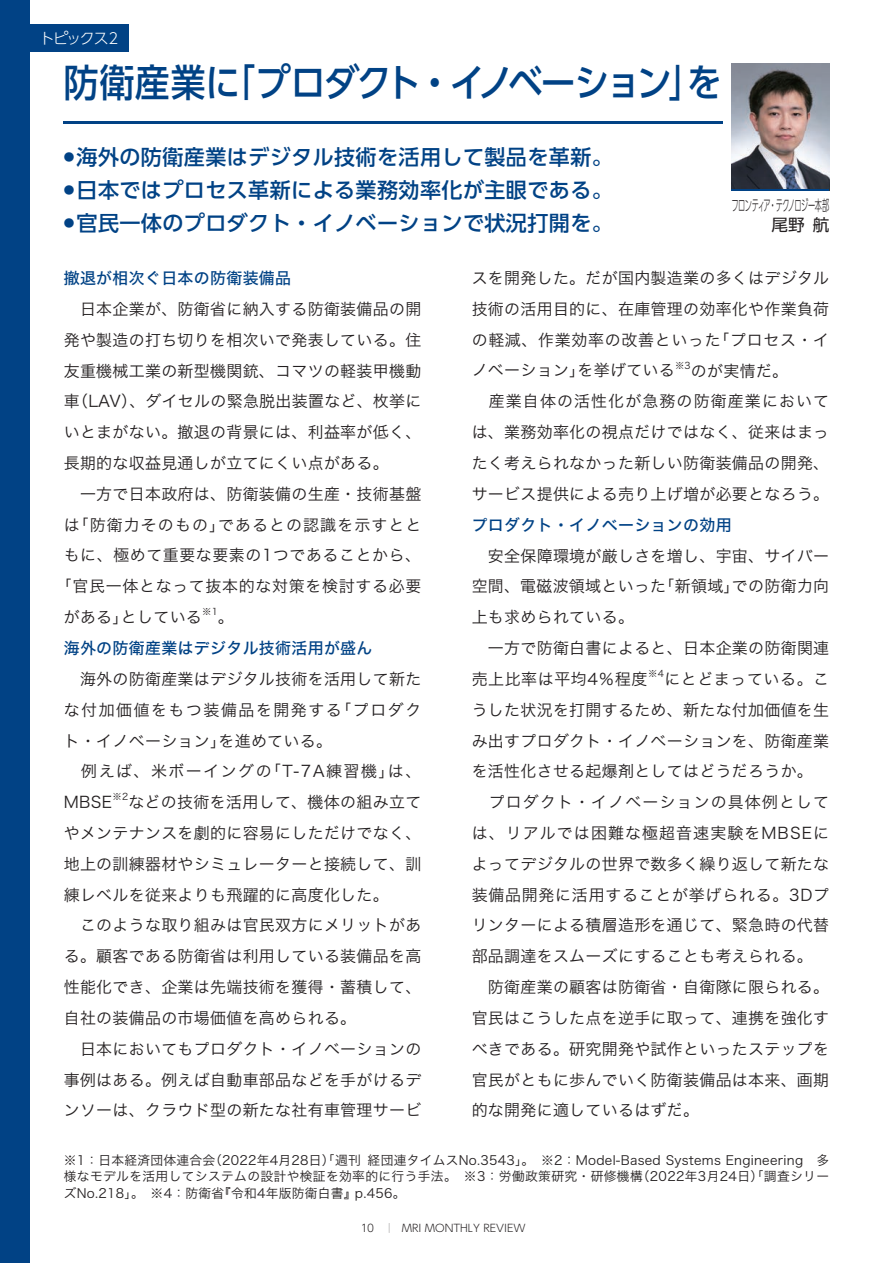
<style>
.page{position:relative;width:893px;height:1263px;background:#fff}
.page>*{position:absolute;margin:0;border:0;box-sizing:border-box;transform-origin:0 0}
.t1{font:500 38.25px "UD Shin Go Pro";letter-spacing:-.05em;color:#014285;scale:.91 1}
.t2{font:500 21px "UD Shin Go Pro";letter-spacing:.02em;color:#014285}
.t3{font:16.5px "UD Shin Go Pro";color:#231f20}
.t4{font:15.9px/30.8px "Hira Kaku Std W3";letter-spacing:.02em;color:#231f20}
.t5{font:15.9px "Hira Kaku Std W5";letter-spacing:.02em;color:#014285}
.t6{font:15.9px "Hira Kaku Std W3";letter-spacing:.07em;color:#231f20}
.t7{font:15.9px "Hira Kaku Std W3";letter-spacing:.045em;color:#231f20}
.t8{font:300 15px "UD Shin Go Pro";letter-spacing:-.065em;color:#231f20;scale:.48 1}
.t9{font:300 15px "UD Shin Go Pro";letter-spacing:-.08em;color:#fff}
.t10{font:12.75px/16.5px "Hira Kaku Std W3";letter-spacing:.03em;color:#231f20;text-align:justify}
.t11{font:300 10.5px "UD Shin Go Pro";color:#231f20}
.t12{font:9.3px "Hira Kaku Std W3";color:#231f20}
.s1{font-family:"Axis Std";font-weight:200}
</style>
<div class="page">
<hr style="left:64px;top:121px;width:659px;height:2px;background:#014285">
<div style="left:0;top:0;width:30px;height:1263px;background:#014285"></div>
<img style="left:731px;top:64px;width:98px;height:125px">
<div style="left:0;top:24px;width:128px;height:28px;background:#014285"></div>
<hr style="left:731px;top:189px;width:98px;height:1px;background:#014285">
<p class="t9" style="left:40px;top:26px;width:80px">トピックス2</p>
<h1 class="t1" style="left:64px;top:52px;width:725px">防衛産業に「プロダクト・イノベーション」を</h1>
<h2 class="t2" style="left:64px;top:140px;width:551px"><sup>●</sup> 海外の防衛産業はデジタル技術を活用して製品を革新。</h2>
<h2 class="t2" style="left:64px;top:173px;width:551px"><sup>●</sup> 日本ではプロセス革新による業務効率化が主眼である。</h2>
<h2 class="t2" style="left:64px;top:206px;width:551px"><sup>●</sup> 官民一体のプロダクト・イノベーションで状況打開を。</h2>
<p class="t8" style="left:731px;top:193px;width:205px">フロンティア・テクノロジー本部</p>
<p class="t3" style="left:771px;top:212px;width:59px">尾野航</p>
<p class="t5" style="left:64px;top:266px;width:229px">撤退が相次ぐ日本の防衛装備品</p>
<p class="t4" style="left:64px;top:293px;width:359px">　日本企業が、防衛省に納入する防衛装備品の開</p>
<p class="t4" style="left:64px;top:324px;width:359px">発や製造の打ち切りを相次いで発表している。住</p>
<p class="t4" style="left:64px;top:355px;width:359px">友重機械工業の新型機関銃、コマツの軽装甲機動</p>
<p class="t4" style="left:64px;top:386px;width:359px">車（LAV）、ダイセルの緊急脱出装置など、枚挙に</p>
<p class="t4" style="left:64px;top:417px;width:359px">いとまがない。撤退の背景には、利益率が低く、</p>
<p class="t4" style="left:64px;top:447px;width:326px">長期的な収益見通しが立てにくい点がある。</p>
<p class="t4" style="left:64px;top:478px;width:359px">　一方で日本政府は、防衛装備の生産・技術基盤</p>
<p class="t6" style="left:64px;top:513px;width:359px">は「防衛力そのもの」であるとの認識を示すとと</p>
<p class="t4" style="left:64px;top:540px;width:359px">もに、極めて重要な要素の1つであることから、</p>
<p class="t7" style="left:56px;top:574px;width:367px">「官民一体となって抜本的な対策を検討する必要</p>
<p class="t4" style="left:64px;top:602px;width:140px">がある」としている</p>
<p class="t12" style="left:202px;top:605px;width:17px">※1</p>
<p class="t4" style="left:218px;top:602px;width:17px">。</p>
<p class="t5" style="left:64px;top:636px;width:310px">海外の防衛産業はデジタル技術活用が盛ん</p>
<p class="t4" style="left:64px;top:663px;width:359px">　海外の防衛産業はデジタル技術を活用して新たな付加価値をもつ装備品を開発する「プロダクト・イノベーション」を進めている。<br>　例えば、米ボーイングの「T-7A練習機」は、<br>MBSE</p>
<p class="t12" style="left:113px;top:790px;width:17px">※2</p>
<p class="t4" style="left:64px;top:787px;width:359px;text-indent:65px">などの技術を活用して、機体の組み立てやメンテナンスを劇的に容易にしただけでなく、地上の訓練器材やシミュレーターと接続して、訓練レベルを従来よりも飛躍的に高度化した。<br>　このような取り組みは官民双方にメリットがある。顧客である防衛省は利用している装備品を高性能化でき、企業は先端技術を獲得・蓄積して、自社の装備品の市場価値を高められる。<br>　日本においてもプロダクト・イノベーションの事例はある。例えば自動車部品などを手がけるデンソーは、クラウド型の新たな社有車管理サービ</p>
<p class="t4" style="left:472px;top:262px;width:359px;text-align:justify">スを開発した。だが国内製造業の多くはデジタル技術の活用目的に、在庫管理の効率化や作業負荷の軽減、作業効率の改善といった「プロセス・イノベーション」を挙げている</p>
<p class="t12" style="left:675px;top:358px;width:17px">※3</p>
<p class="t4" style="left:472px;top:355px;width:359px;text-indent:219px">のが実情だ。<br>　産業自体の活性化が急務の防衛産業においては、業務効率化の視点だけではなく、従来はまったく考えられなかった新しい防衛装備品の開発、サービス提供による売り上げ増が必要となろう。</p>
<p class="t5" style="left:472px;top:513px;width:261px">プロダクト・イノベーションの効用</p>
<p class="t4" style="left:472px;top:540px;width:359px">　安全保障環境が厳しさを増し、宇宙、サイバー空間、電磁波領域といった「新領域」での防衛力向上も求められている。<br>　一方で防衛白書によると、日本企業の防衛関連売上比率は平均4％程度</p>
<p class="t12" style="left:648px;top:666px;width:17px">※4</p>
<p class="t4" style="left:472px;top:663px;width:359px;text-indent:193px">にとどまっている。こうした状況を打開するため、新たな付加価値を生み出すプロダクト・イノベーションを、防衛産業を活性化させる起爆剤としてはどうだろうか。　プロダクト・イノベーションの具体例としては、リアルでは困難な極超音速実験をMBSEによってデジタルの世界で数多く繰り返して新たな装備品開発に活用することが挙げられる。3Dプリンターによる積層造形を通じて、緊急時の代替部品調達をスムーズにすることも考えられる。　防衛産業の顧客は防衛省・自衛隊に限られる。官民はこうした点を逆手に取って、連携を強化すべきである。研究開発や試作といったステップを官民がともに歩んでいく防衛装備品は本来、画期的な開発に適しているはずだ。</p>
<p class="t10" style="left:64px;top:1151px;width:767px">※1：日本経済団体連合会（2022年4月28日）「週刊　経団連タイムスNo.3543」。　※2：Model-Based Systems Engineering　多様なモデルを活用してシステムの設計や検証を効率的に行う手法。　※3：労働政策研究・研修機構（2022年3月24日）「調査シリーズNo.218」。　※4：防衛省『令和4年版防衛白書』p.456。</p>
<p class="t11" style="left:361px;top:1219px;width:166px">10 <span class="s1">｜</span> MRI MONTHLY REVIEW</p>
</div>
